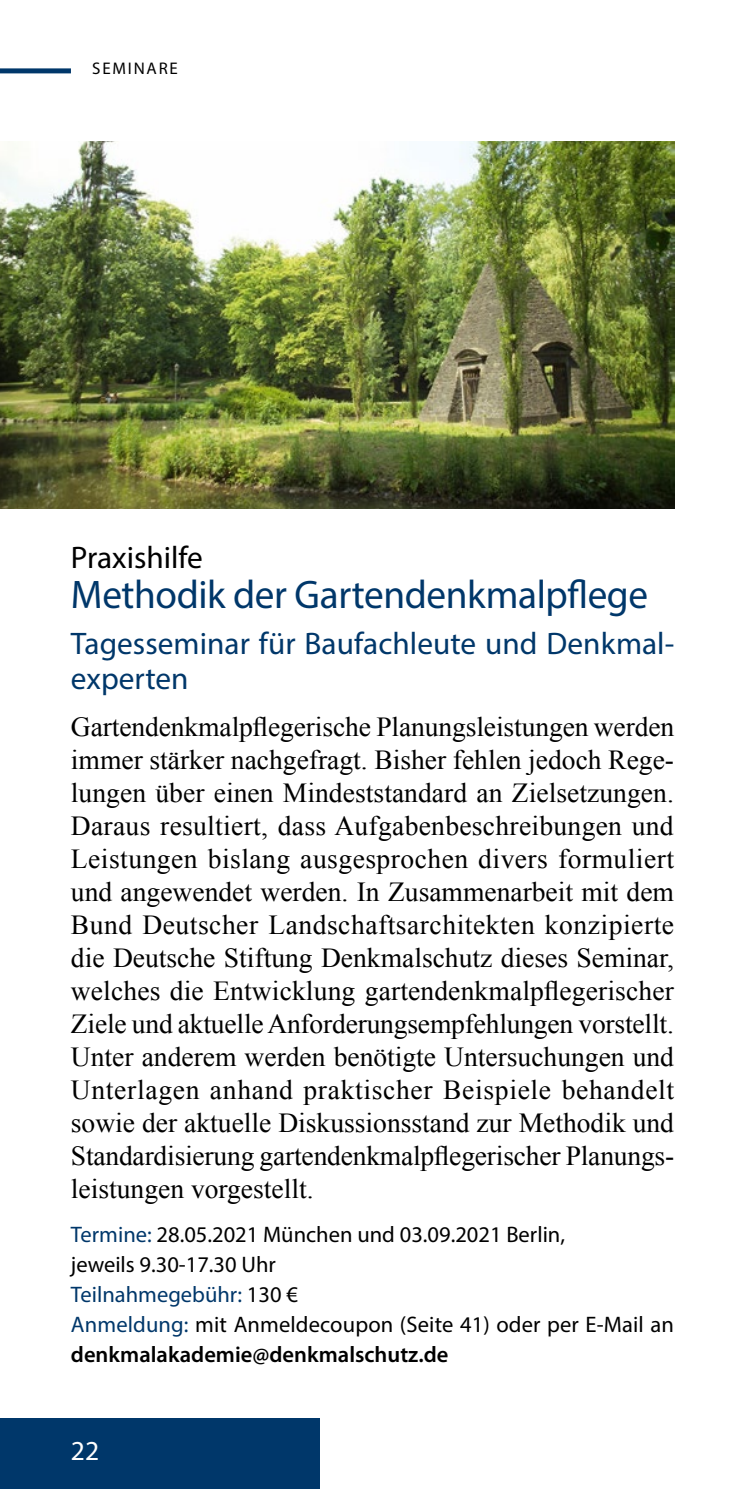
<style>
.page{position:relative;width:745px;height:1489px;background:#fff}
.page>*{position:absolute;margin:0;border:0;box-sizing:border-box;transform-origin:0 0}
.t1{font:40px "Myriad Pro";letter-spacing:-.01em;color:#00376a}
.t2{font:31.25px/35px "Myriad Pro";color:#00376a}
.t3{font:31.25px "Myriad Pro";color:#000}
.t4{font:27.5px/33px "Times New Roman";letter-spacing:-.005em;color:#000;text-align:justify}
.t5{font:27.5px "Myriad Pro";color:#fff}
.t6{font:22.5px/30px "Myriad Pro";color:#000}
.t7{font:17px "Myriad Pro";letter-spacing:.105em;color:#000}
.s1{color:#00376a}
.s2{font-weight:600}
</style>
<div class="page">
<div style="left:0;top:1417px;width:319px;height:71px;background:#00376a"></div>
<div style="left:0;top:68px;width:71px;height:5px;background:#00376a"></div>
<img style="left:0;top:142px;width:673px;height:366px">
<p class="t7" style="left:92px;top:57px;width:87px">SEMINARE</p>
<p class="t3" style="left:71px;top:538px;width:133px">Praxishilfe</p>
<h1 class="t1" style="left:71px;top:570px;width:578px">Methodik der Gartendenkmalpflege</h1>
<p class="t2" style="left:71px;top:625px;width:604px">Tagesseminar für Baufachleute und Denkmal&shy;experten</p>
<p class="t4" style="left:71px;top:709px;width:604px">Gartendenkmalpflegerische Planungsleistungen werden immer stärker nachgefragt. Bisher fehlen jedoch Rege&shy;lungen über einen Mindeststandard an Zielsetzungen.<br>Daraus resultiert, dass Aufgabenbeschreibungen und Leistungen bislang ausgesprochen divers formuliert und angewendet werden. In Zusammenarbeit mit dem Bund Deutscher Landschaftsarchitekten konzipierte die Deutsche Stiftung Denkmalschutz dieses Seminar, welches die Entwicklung gartendenkmalpflegerischer Ziele und aktuelle Anforderungsempfehlungen vorstellt.<br>Unter anderem werden benötigte Untersuchungen und Unterlagen anhand praktischer Beispiele behandelt sowie der aktuelle Diskussionsstand zur Methodik und Standardisierung gartendenkmalpflegerischer Planungs&shy;leistungen vorgestellt.</p>
<p class="t6" style="left:71px;top:1219px;width:604px"><span class="s1">Termine:</span> 28.05.2021 München und 03.09.2021 Berlin,<br>jeweils 9.30-17.30 Uhr<br><span class="s1">Teilnahmegebühr:</span> 130 €<br><span class="s1">Anmeldung:</span> mit Anmeldecoupon (Seite 41) oder per E-Mail an <span class="s2">denkmalakademie@denkmalschutz.de</span></p>
<p class="t5" style="left:71px;top:1433px;width:30px">22</p>
</div>
